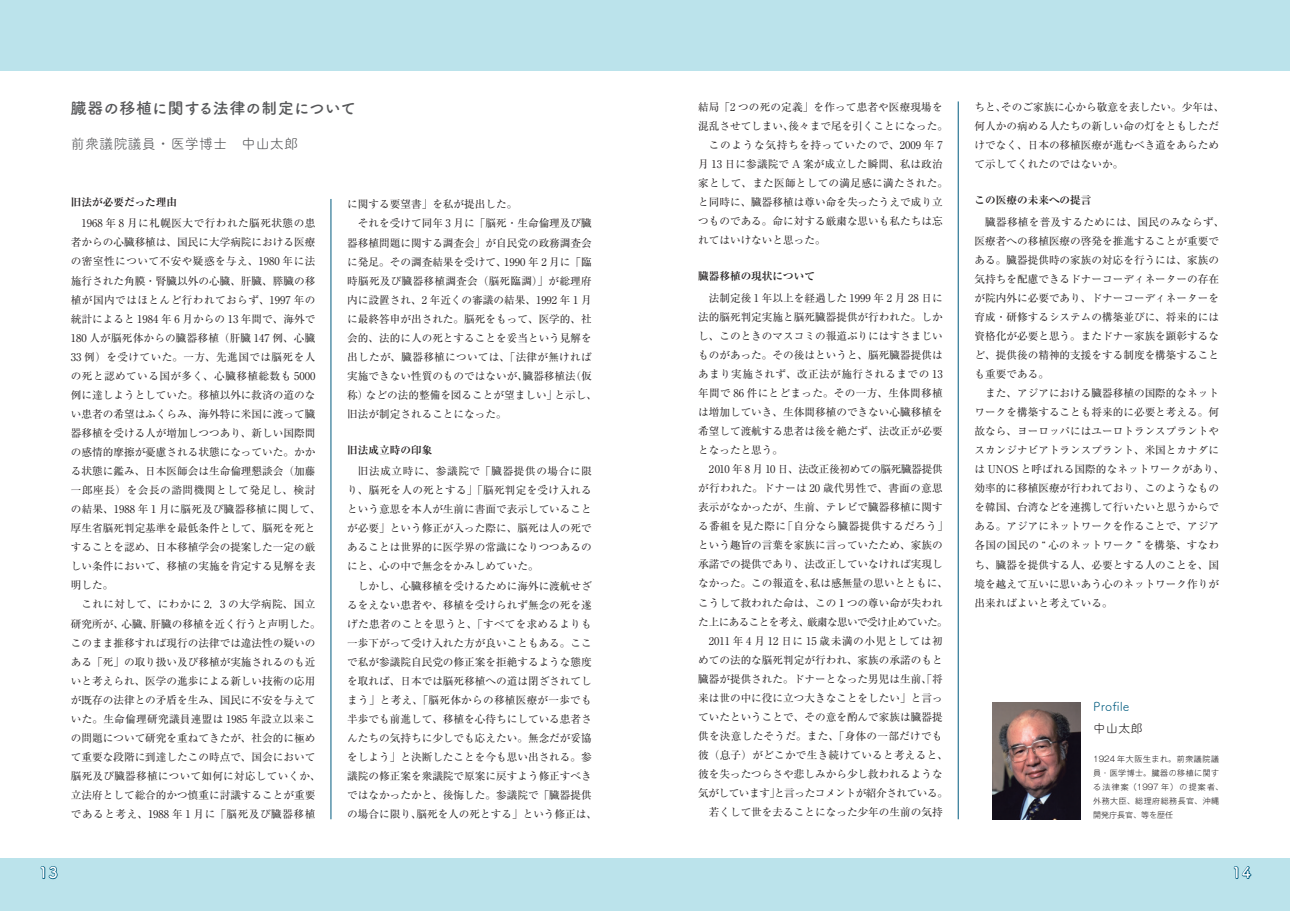
<style>
.page{position:relative;width:1290px;height:911px;background:#fff}
.page>*{position:absolute;margin:0;border:0;box-sizing:border-box;transform-origin:0 0}
.t1{font:700 16px "Tsuku A Rd Gothic";letter-spacing:-.01em;color:#57585a}
.t2{font:700 15px "Tsuku A Rd Gothic";color:#fff}
.t3{font:14.12px "Tsuku A Rd Gothic";color:#57585a}
.t4{font:12.38px "Tsuku A Rd Gothic";color:#005b7f}
.t5{font:12.38px "Tsuku A Rd Gothic";color:#231f20}
.t6{font:10.62px/19px "Ryumin Pr 6";color:#231f20}
.t7{font:10.62px "Ryumin Pr 6";letter-spacing:.025em;color:#231f20}
.t8{font:700 10.62px "Ryumin Pr 6";color:#231f20}
.t9{font:10.62px "Ryumin Pr 6";letter-spacing:.065em;color:#231f20}
.t10{font:300 8px/14.1px "Gothic MB101 Pr 6";letter-spacing:.065em;color:#231f20}
</style>
<div class="page">
<div style="left:0;top:0;width:1290px;height:71px;background:#bbe3eb"></div>
<div style="left:0;top:857px;width:1290px;height:54px;background:#bbe3eb"></div>
<img style="left:992px;top:702px;width:89px;height:117px">
<hr style="left:958px;top:101px;width:1px;height:718px;background:#005b7f">
<hr style="left:331px;top:199px;width:1px;height:620px;background:#005b7f">
<svg style="left:1233px;top:866px;width:19px;height:13px"></svg>
<svg style="left:40px;top:866px;width:18px;height:14px"></svg>
<h1 class="t1" style="left:71px;top:95px;width:287px">臓器の移植に関する法律の制定について</h1>
<h3 class="t3" style="left:71px;top:133px;width:229px">前衆議院議員・医学博士　中山太郎</h3>
<p class="t8" style="left:71px;top:193px;width:108px">旧法が必要だった理由</p>
<p class="t6" style="left:71px;top:213px;width:251px;text-indent:11px">1968 年 8 月に札幌医大で行われた脳死状態の患者からの心臓移植は、国民に大学病院における医療の密室性について不安や疑惑を与え、1980 年に法施行された角膜・腎臓以外の心臓、肝臓、膵臓の移植が国内ではほとんど行われておらず、1997 年の統計によると 1984 年 6 月からの 13 年間で、海外で<br>180 人が脳死体からの臓器移植（肝臓 147 例、心臓<br>33 例）を受けていた。一方、先進国では脳死を人の死と認めている国が多く、心臓移植総数も 5000例に達しようとしていた。移植以外に救済の道のない患者の希望はふくらみ、海外特に米国に渡って臓器移植を受ける人が増加しつつあり、新しい国際間の感情的摩擦が憂慮される状態になっていた。かかる状態に鑑み、日本医師会は生命倫理懇談会（加藤一郎座長）を会長の諮問機関として発足し、検討の結果、1988 年 1 月に脳死及び臓器移植に関して、厚生省脳死判定基準を最低条件として、脳死を死とすることを認め、日本移植学会の提案した一定の厳しい条件において、移植の実施を肯定する見解を表明した。</p>
<p class="t6" style="left:71px;top:594px;width:251px;text-align:center">これに対して、にわかに 2，3 の大学病院、国立<br>研究所が、心臓、肝臓の移植を近く行うと声明した。このまま推移すれば現行の法律では違法性の疑いのある「死」の取り扱い及び移植が実施されるのも近いと考えられ、医学の進歩による新しい技術の応用が既存の法律との矛盾を生み、国民に不安を与えていた。生命倫理研究議員連盟は 1985 年設立以来この問題について研究を重ねてきたが、社会的に極めて重要な段階に到達したこの時点で、国会において脳死及び臓器移植について如何に対応していくか、立法府として総合的かつ慎重に討議することが重要であると考え、1988 年 1 月に「脳死及び臓器移植</p>
<p class="t6" style="left:347px;top:194px;width:172px">に関する要望書」を私が提出した。</p>
<p class="t6" style="left:358px;top:213px;width:235px">それを受けて同年 3 月に「脳死・生命倫理及び臓</p>
<p class="t6" style="left:347px;top:232px;width:246px">器移植問題に関する調査会」が自民党の政務調査会</p>
<p class="t6" style="left:347px;top:251px;width:246px">に発足。その調査結果を受けて、1990 年 2 月に「臨</p>
<p class="t7" style="left:347px;top:272px;width:246px">時脳死及び臓器移植調査会（脳死臨調）」が総理府</p>
<p class="t6" style="left:347px;top:290px;width:246px">内に設置され、2 年近くの審議の結果、1992 年 1 月</p>
<p class="t6" style="left:347px;top:309px;width:246px">に最終答申が出された。脳死をもって、医学的、社</p>
<p class="t6" style="left:347px;top:328px;width:246px">会的、法的に人の死とすることを妥当という見解を</p>
<p class="t7" style="left:347px;top:348px;width:246px">出したが、臓器移植については、「法律が無ければ</p>
<p class="t6" style="left:347px;top:366px;width:246px">実施できない性質のものではないが、臓器移植法（仮</p>
<p class="t6" style="left:347px;top:385px;width:251px">称）などの法的整備を図ることが望ましい」と示し、</p>
<p class="t6" style="left:347px;top:404px;width:161px">旧法が制定されることになった。</p>
<p class="t8" style="left:347px;top:441px;width:87px">旧法成立時の印象</p>
<p class="t6" style="left:347px;top:461px;width:246px;text-align:justify;text-indent:11px">旧法成立時に、参議院で「臓器提供の場合に限り、脳死を人の死とする」「脳死判定を受け入れるという意思を本人が生前に書面で表示していることが必要」という修正が入った際に、脳死は人の死であることは世界的に医学界の常識になりつつあるのにと、心の中で無念をかみしめていた。</p>
<p class="t6" style="left:347px;top:575px;width:251px;text-align:center">しかし、心臓移植を受けるために海外に渡航せざ<br>るをえない患者や、移植を受けられず無念の死を遂げた患者のことを思うと、「すべてを求めるよりも一歩下がって受け入れた方が良いこともある。ここで私が参議院自民党の修正案を拒絶するような態度を取れば、日本では脳死移植への道は閉ざされてしまう」と考え、「脳死体からの移植医療が一歩でも半歩でも前進して、移植を心待ちにしている患者さんたちの気持ちに少しでも応えたい。無念だが妥協をしよう」と決断したことを今も思い出される。参議院の修正案を衆議院で原案に戻すよう修正すべきではなかったかと、後悔した。参議院で「臓器提供の場合に限り、脳死を人の死とする」という修正は、</p>
<p class="t6" style="left:698px;top:97px;width:246px">結局「2 つの死の定義」を作って患者や医療現場を</p>
<p class="t6" style="left:698px;top:116px;width:251px">混乱させてしまい、後々まで尾を引くことになった。</p>
<p class="t9" style="left:709px;top:137px;width:235px">このような気持ちを持っていたので、2009 年 7</p>
<p class="t6" style="left:698px;top:154px;width:246px">月 13 日に参議院で A 案が成立した瞬間、私は政治</p>
<p class="t7" style="left:698px;top:175px;width:251px">家として、また医師としての満足感に満たされた。</p>
<p class="t6" style="left:698px;top:192px;width:246px">と同時に、臓器移植は尊い命を失ったうえで成り立</p>
<p class="t6" style="left:698px;top:211px;width:246px">つものである。命に対する厳粛な思いも私たちは忘</p>
<p class="t6" style="left:698px;top:230px;width:129px">れてはいけないと思った。</p>
<p class="t8" style="left:698px;top:267px;width:118px">臓器移植の現状について</p>
<p class="t6" style="left:698px;top:287px;width:246px;text-align:justify;text-indent:11px">法制定後 1 年以上を経過した 1999 年 2 月 28 日に法的脳死判定実施と脳死臓器提供が行われた。しかし、このときのマスコミの報道ぶりにはすさまじいものがあった。その後はというと、脳死臓器提供はあまり実施されず、改正法が施行されるまでの 13年間で 86 件にとどまった。その一方、生体間移植は増加していき、生体間移植のできない心臓移植を希望して渡航する患者は後を絶たず、法改正が必要となったと思う。</p>
<p class="t6" style="left:698px;top:459px;width:251px;text-align:center">2010 年 8 月 10 日、法改正後初めての脳死臓器提供<br>が行われた。ドナーは 20 歳代男性で、書面の意思表示がなかったが、生前、テレビで臓器移植に関する番組を見た際に「自分なら臓器提供するだろう」という趣旨の言葉を家族に言っていたため、家族の承諾での提供であり、法改正していなければ実現しなかった。この報道を、私は感無量の思いとともに、こうして救われた命は、この１つの尊い命が失われた上にあることを考え、厳粛な思いで受け止めていた。<br>2011 年 4 月 12 日に 15 歳未満の小児としては初<br>めての法的な脳死判定が行われ、家族の承諾のもと臓器が提供された。ドナーとなった男児は生前、「将来は世の中に役に立つ大きなことをしたい」と言っていたということで、その意を酌んで家族は臓器提供を決意したそうだ。また、「身体の一部だけでも彼（息子）がどこかで生き続けていると考えると、彼を失ったつらさや悲しみから少し救われるような気がしています」と言ったコメントが紹介されている。若くして世を去ることになった少年の生前の気持</p>
<p class="t6" style="left:974px;top:97px;width:251px">ちと、そのご家族に心から敬意を表したい。少年は、何人かの病める人たちの新しい命の灯をともしただけでなく、日本の移植医療が進むべき道をあらためて示してくれたのではないか。</p>
<p class="t8" style="left:974px;top:191px;width:118px">この医療の未来への提言</p>
<p class="t6" style="left:974px;top:211px;width:251px;text-indent:11px">臓器移植を普及するためには、国民のみならず、医療者への移植医療の啓発を推進することが重要である。臓器提供時の家族の対応を行うには、家族の気持ちを配慮できるドナーコーディネーターの存在が院内外に必要であり、ドナーコーディネーターを育成・研修するシステムの構築並びに、将来的には資格化が必要と思う。またドナー家族を顕彰するなど、提供後の精神的支援をする制度を構築することも重要である。</p>
<p class="t6" style="left:974px;top:383px;width:251px;text-indent:11px">また、アジアにおける臓器移植の国際的なネットワークを構築することも将来的に必要と考える。何故なら、ヨーロッパにはユーロトランスプラントやスカンジナビアトランスプラント、米国とカナダには UNOS と呼ばれる国際的なネットワークがあり、効率的に移植医療が行われており、このようなものを韓国、台湾などを連携して行いたいと思うからである。アジアにネットワークを作ることで、アジア各国の国民の “ 心のネットワーク ” を構築、すなわち、臓器を提供する人、必要とする人のことを、国境を越えて互いに思いあう心のネットワーク作りが出来ればよいと考えている。</p>
<p class="t4" style="left:1093px;top:697px;width:38px">Profile</p>
<p class="t5" style="left:1093px;top:719px;width:51px">中山太郎</p>
<p class="t10" style="left:1093px;top:751px;width:131px">1924 年大阪生まれ。前衆議院議員・医学博士。臓器の移植に関する法律案（1997 年）の提案者、外務大臣、総理府総務長官、沖縄開発庁長官、等を歴任</p>
<h2 class="t2" style="left:39px;top:861px;width:20px">13</h2>
<h2 class="t2" style="left:1232px;top:861px;width:20px">14</h2>
</div>
